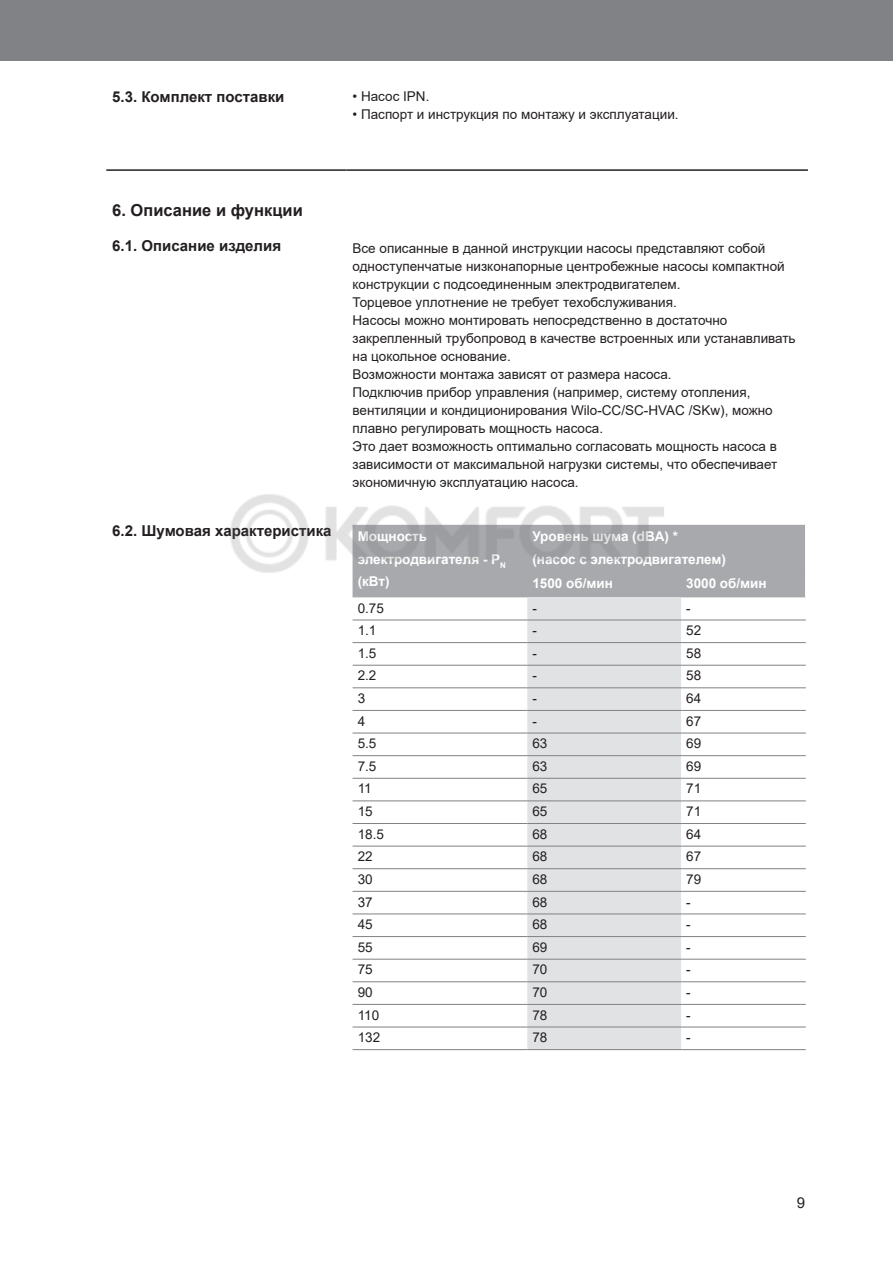
<style>
.page{position:relative;width:893px;height:1263px;background:#fff}
.page>*{position:absolute;margin:0;border:0;box-sizing:border-box;transform-origin:0 0}
.t1{font:700 16.5px "Arial";color:#231f20}
.t2{font:700 15px "Arial";color:#231f20}
.t3{font:15px "Arial";color:#231f20}
.COPY{font:13.5px/18px "Arial";color:#231f20}
.COPY-2{font:700 13.5px "Arial";color:#fff}
</style>
<div class="page">
<div style="left:0;top:0;width:893px;height:61px;background:#808285"></div>
<hr style="left:106px;top:169px;width:241px;height:2px;background:#231f20">
<hr style="left:347px;top:169px;width:461px;height:2px;background:#231f20">
<div style="left:527px;top:597px;width:154px;height:452px;background:#e1e2e4"></div>
<hr style="left:353px;top:620px;width:174px;height:1px;background:#808285">
<hr style="left:353px;top:642px;width:174px;height:1px;background:#808285">
<hr style="left:353px;top:665px;width:174px;height:1px;background:#808285">
<hr style="left:353px;top:687px;width:174px;height:1px;background:#808285">
<hr style="left:353px;top:710px;width:174px;height:1px;background:#808285">
<hr style="left:353px;top:733px;width:174px;height:1px;background:#808285">
<hr style="left:353px;top:755px;width:174px;height:1px;background:#808285">
<hr style="left:353px;top:778px;width:174px;height:1px;background:#808285">
<hr style="left:353px;top:800px;width:174px;height:1px;background:#808285">
<hr style="left:353px;top:823px;width:174px;height:1px;background:#808285">
<hr style="left:353px;top:846px;width:174px;height:1px;background:#808285">
<hr style="left:353px;top:868px;width:174px;height:1px;background:#808285">
<hr style="left:353px;top:891px;width:174px;height:1px;background:#808285">
<hr style="left:353px;top:913px;width:174px;height:1px;background:#808285">
<hr style="left:353px;top:936px;width:174px;height:1px;background:#808285">
<hr style="left:353px;top:959px;width:174px;height:1px;background:#808285">
<hr style="left:353px;top:981px;width:174px;height:1px;background:#808285">
<hr style="left:353px;top:1004px;width:174px;height:1px;background:#808285">
<hr style="left:353px;top:1027px;width:174px;height:1px;background:#808285">
<hr style="left:353px;top:1049px;width:174px;height:1px;background:#808285">
<hr style="left:527px;top:620px;width:154px;height:1px;background:#808285">
<hr style="left:527px;top:642px;width:154px;height:1px;background:#808285">
<hr style="left:527px;top:665px;width:154px;height:1px;background:#808285">
<hr style="left:527px;top:687px;width:154px;height:1px;background:#808285">
<hr style="left:527px;top:710px;width:154px;height:1px;background:#808285">
<hr style="left:527px;top:733px;width:154px;height:1px;background:#808285">
<hr style="left:527px;top:755px;width:154px;height:1px;background:#808285">
<hr style="left:527px;top:778px;width:154px;height:1px;background:#808285">
<hr style="left:527px;top:800px;width:154px;height:1px;background:#808285">
<hr style="left:527px;top:823px;width:154px;height:1px;background:#808285">
<hr style="left:527px;top:846px;width:154px;height:1px;background:#808285">
<hr style="left:527px;top:868px;width:154px;height:1px;background:#808285">
<hr style="left:527px;top:891px;width:154px;height:1px;background:#808285">
<hr style="left:527px;top:913px;width:154px;height:1px;background:#808285">
<hr style="left:527px;top:936px;width:154px;height:1px;background:#808285">
<hr style="left:527px;top:959px;width:154px;height:1px;background:#808285">
<hr style="left:527px;top:981px;width:154px;height:1px;background:#808285">
<hr style="left:527px;top:1004px;width:154px;height:1px;background:#808285">
<hr style="left:527px;top:1027px;width:154px;height:1px;background:#808285">
<hr style="left:527px;top:1049px;width:154px;height:1px;background:#808285">
<hr style="left:681px;top:620px;width:125px;height:1px;background:#808285">
<hr style="left:681px;top:642px;width:125px;height:1px;background:#808285">
<hr style="left:681px;top:665px;width:125px;height:1px;background:#808285">
<hr style="left:681px;top:687px;width:125px;height:1px;background:#808285">
<hr style="left:681px;top:710px;width:125px;height:1px;background:#808285">
<hr style="left:681px;top:733px;width:125px;height:1px;background:#808285">
<hr style="left:681px;top:755px;width:125px;height:1px;background:#808285">
<hr style="left:681px;top:778px;width:125px;height:1px;background:#808285">
<hr style="left:681px;top:800px;width:125px;height:1px;background:#808285">
<hr style="left:681px;top:823px;width:125px;height:1px;background:#808285">
<hr style="left:681px;top:846px;width:125px;height:1px;background:#808285">
<hr style="left:681px;top:868px;width:125px;height:1px;background:#808285">
<hr style="left:681px;top:891px;width:125px;height:1px;background:#808285">
<hr style="left:681px;top:913px;width:125px;height:1px;background:#808285">
<hr style="left:681px;top:936px;width:125px;height:1px;background:#808285">
<hr style="left:681px;top:959px;width:125px;height:1px;background:#808285">
<hr style="left:681px;top:981px;width:125px;height:1px;background:#808285">
<hr style="left:681px;top:1004px;width:125px;height:1px;background:#808285">
<hr style="left:681px;top:1027px;width:125px;height:1px;background:#808285">
<hr style="left:681px;top:1049px;width:125px;height:1px;background:#808285">
<div style="left:353px;top:525px;width:453px;height:72px;background:#a8a9ad"></div>
<img style="left:230px;top:494px;width:440px;height:89px">
<h2 class="t2" style="left:112px;top:86px;width:174px">5.3. Комплект поставки</h2>
<p class="COPY" style="left:353px;top:87px;width:78px">• Насос IPN.</p>
<p class="COPY" style="left:353px;top:105px;width:328px">• Паспорт и инструкция по монтажу и эксплуатации.</p>
<h1 class="t1" style="left:112px;top:199px;width:192px">6. Описание и функции</h1>
<h2 class="t2" style="left:112px;top:236px;width:170px">6.1. Описание изделия</h2>
<p class="COPY" style="left:353px;top:239px;width:434px">Все описанные в данной инструкции насосы представляют собой одноступенчатые низконапорные центробежные насосы компактной конструкции с подсоединенным электродвигателем.</p>
<p class="COPY" style="left:353px;top:293px;width:326px">Торцевое уплотнение не требует техобслуживания.</p>
<p class="COPY" style="left:353px;top:311px;width:445px">Насосы можно монтировать непосредственно в достаточно закрепленный трубопровод в качестве встроенных или устанавливать на цокольное основание.</p>
<p class="COPY" style="left:353px;top:365px;width:321px">Возможности монтажа зависят от размера насоса.</p>
<p class="COPY" style="left:353px;top:383px;width:422px">Подключив прибор управления (например, систему отопления, вентиляции и кондиционирования Wilo-CC/SC-HVAC /SKw), можно плавно регулировать мощность насоса.</p>
<p class="COPY" style="left:353px;top:437px;width:426px;text-align:justify">Это дает возможность оптимально согласовать мощность насоса в зависимости от максимальной нагрузки системы, что обеспечивает экономичную эксплуатацию насоса.</p>
<h2 class="t2" style="left:112px;top:520px;width:221px">6.2. Шумовая характеристика</h2>
<p class="COPY-2" style="left:358px;top:527px;width:71px">Мощность</p>
<p class="COPY-2" style="left:358px;top:549px;width:150px">электродвигателя - P<sub>N</sub></p>
<p class="COPY-2" style="left:358px;top:571px;width:33px">(кВт)</p>
<p class="COPY-2" style="left:532px;top:527px;width:147px">Уровень шума (dBA) *</p>
<p class="COPY-2" style="left:532px;top:549px;width:195px">(насос с электродвигателем)</p>
<p class="COPY-2" style="left:532px;top:574px;width:82px">1500 об/мин</p>
<p class="COPY-2" style="left:686px;top:574px;width:82px">3000 об/мин</p>
<p class="COPY" style="left:358px;top:599px;width:28px">0.75</p>
<p class="COPY" style="left:532px;top:599px;width:6px">-</p>
<p class="COPY" style="left:686px;top:599px;width:6px">-</p>
<p class="COPY" style="left:358px;top:621px;width:20px">1.1</p>
<p class="COPY" style="left:532px;top:621px;width:6px">-</p>
<p class="COPY" style="left:686px;top:621px;width:17px">52</p>
<p class="COPY" style="left:358px;top:644px;width:20px">1.5</p>
<p class="COPY" style="left:532px;top:644px;width:6px">-</p>
<p class="COPY" style="left:686px;top:644px;width:17px">58</p>
<p class="COPY" style="left:358px;top:666px;width:20px">2.2</p>
<p class="COPY" style="left:532px;top:666px;width:6px">-</p>
<p class="COPY" style="left:686px;top:666px;width:17px">58</p>
<p class="COPY" style="left:358px;top:689px;width:9px">3</p>
<p class="COPY" style="left:532px;top:689px;width:6px">-</p>
<p class="COPY" style="left:686px;top:689px;width:17px">64</p>
<p class="COPY" style="left:358px;top:712px;width:9px">4</p>
<p class="COPY" style="left:532px;top:712px;width:6px">-</p>
<p class="COPY" style="left:686px;top:712px;width:17px">67</p>
<p class="COPY" style="left:358px;top:734px;width:20px">5.5</p>
<p class="COPY" style="left:532px;top:734px;width:17px">63</p>
<p class="COPY" style="left:686px;top:734px;width:17px">69</p>
<p class="COPY" style="left:358px;top:757px;width:20px">7.5</p>
<p class="COPY" style="left:532px;top:757px;width:17px">63</p>
<p class="COPY" style="left:686px;top:757px;width:17px">69</p>
<p class="COPY" style="left:358px;top:780px;width:16px">11</p>
<p class="COPY" style="left:532px;top:780px;width:17px">65</p>
<p class="COPY" style="left:686px;top:780px;width:17px">71</p>
<p class="COPY" style="left:358px;top:802px;width:17px">15</p>
<p class="COPY" style="left:532px;top:802px;width:17px">65</p>
<p class="COPY" style="left:686px;top:802px;width:17px">71</p>
<p class="COPY" style="left:358px;top:825px;width:28px">18.5</p>
<p class="COPY" style="left:532px;top:825px;width:17px">68</p>
<p class="COPY" style="left:686px;top:825px;width:17px">64</p>
<p class="COPY" style="left:358px;top:847px;width:17px">22</p>
<p class="COPY" style="left:532px;top:847px;width:17px">68</p>
<p class="COPY" style="left:686px;top:847px;width:17px">67</p>
<p class="COPY" style="left:358px;top:870px;width:17px">30</p>
<p class="COPY" style="left:532px;top:870px;width:17px">68</p>
<p class="COPY" style="left:686px;top:870px;width:17px">79</p>
<p class="COPY" style="left:358px;top:893px;width:17px">37</p>
<p class="COPY" style="left:532px;top:893px;width:17px">68</p>
<p class="COPY" style="left:686px;top:893px;width:6px">-</p>
<p class="COPY" style="left:358px;top:915px;width:17px">45</p>
<p class="COPY" style="left:532px;top:915px;width:17px">68</p>
<p class="COPY" style="left:686px;top:915px;width:6px">-</p>
<p class="COPY" style="left:358px;top:938px;width:17px">55</p>
<p class="COPY" style="left:532px;top:938px;width:17px">69</p>
<p class="COPY" style="left:686px;top:938px;width:6px">-</p>
<p class="COPY" style="left:358px;top:960px;width:17px">75</p>
<p class="COPY" style="left:532px;top:960px;width:17px">70</p>
<p class="COPY" style="left:686px;top:960px;width:6px">-</p>
<p class="COPY" style="left:358px;top:983px;width:17px">90</p>
<p class="COPY" style="left:532px;top:983px;width:17px">70</p>
<p class="COPY" style="left:686px;top:983px;width:6px">-</p>
<p class="COPY" style="left:358px;top:1006px;width:23px">110</p>
<p class="COPY" style="left:532px;top:1006px;width:17px">78</p>
<p class="COPY" style="left:686px;top:1006px;width:6px">-</p>
<p class="COPY" style="left:358px;top:1028px;width:24px">132</p>
<p class="COPY" style="left:532px;top:1028px;width:17px">78</p>
<p class="COPY" style="left:686px;top:1028px;width:6px">-</p>
<p class="t3" style="left:797px;top:1192px;width:10px">9</p>
</div>
